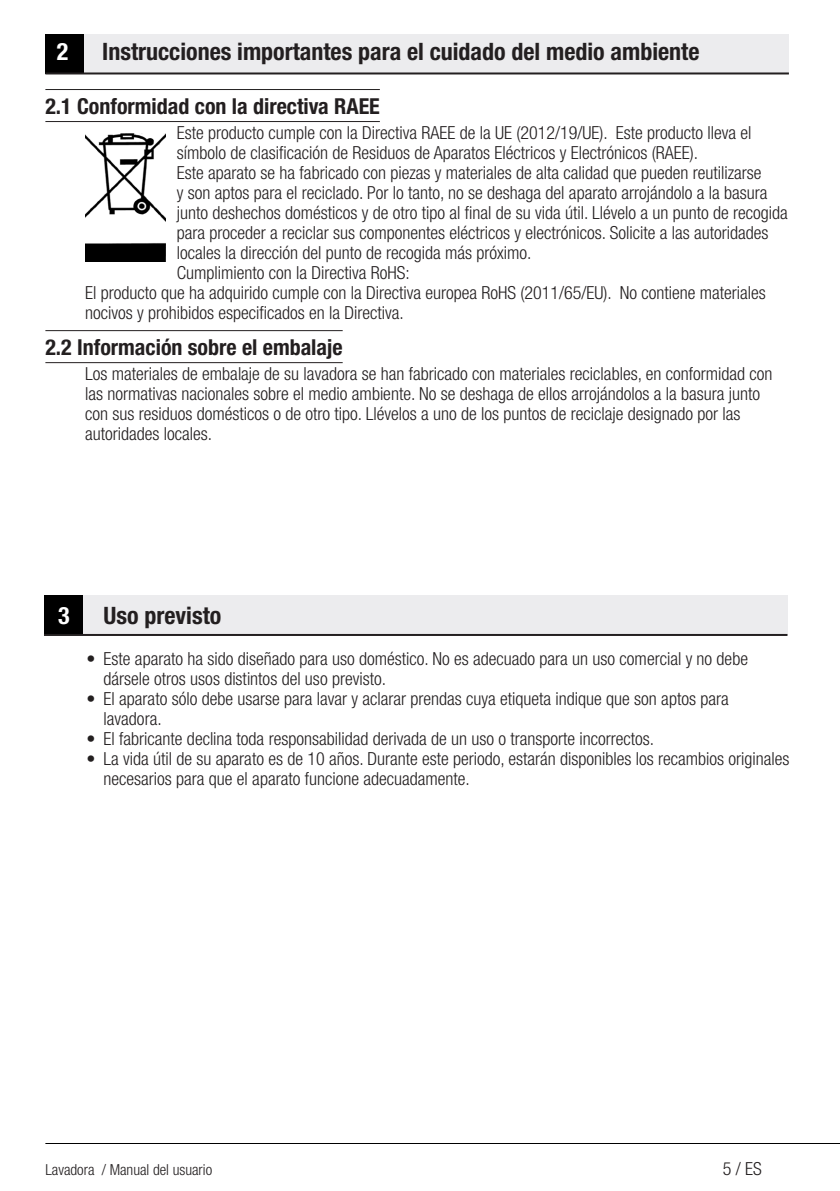
<style>
.page{position:relative;width:840px;height:1191px;background:#fff}
.page>*{position:absolute;margin:0;border:0;box-sizing:border-box;transform-origin:0 0}
.Unite_Baslik{font:700 condensed 24px "Helvetica Neue LT Pro";color:#231f20}
.Unite_Baslik-2{font:700 condensed 24px "Helvetica Neue LT Pro";color:#fff}
.Konu_Baslik{font:700 condensed 22px "Helvetica Neue LT Pro";color:#231f20}
.Normal_Yazi{font:300 condensed 18px/20px "Helvetica Neue LT Pro";color:#231f20}
.Girintili_Yazi{font:300 condensed 18px/20px "Helvetica Neue LT Pro";color:#231f20}
.t1{font:300 condensed 15.2px "Helvetica Neue LT Pro";color:#231f20}
</style>
<div class="page">
<hr style="left:45px;top:1143px;width:794px;height:1px;background:#000">
<div style="left:45px;top:34px;width:40px;height:40px;background:#000"></div>
<div style="left:85px;top:34px;width:703px;height:40px;background:#ececee"></div>
<hr style="left:45px;top:72px;width:743px;height:2px;background:#231f20">
<hr style="left:45px;top:121px;width:334px;height:1px;background:#231f20">
<hr style="left:45px;top:362px;width:297px;height:1px;background:#231f20">
<hr style="left:45px;top:89px;width:334px;height:1px;background:#231f20">
<img style="left:85px;top:133px;width:80px;height:128px">
<hr style="left:45px;top:330px;width:297px;height:1px;background:#231f20">
<div style="left:44px;top:595px;width:39px;height:40px;background:#000"></div>
<div style="left:83px;top:595px;width:704px;height:40px;background:#ececee"></div>
<hr style="left:44px;top:634px;width:743px;height:2px;background:#231f20">
<p class="Unite_Baslik-2" style="left:57px;top:37px;width:13px">2</p>
<p class="Unite_Baslik" style="left:102px;top:37px;width:598px">Instrucciones importantes para el cuidado del medio ambiente</p>
<p class="Konu_Baslik" style="left:45px;top:92px;width:336px">2.1 Conformidad con la directiva RAEE</p>
<p class="Normal_Yazi" style="left:177px;top:123px;width:576px">Este producto cumple con la Directiva RAEE de la UE (2012/19/UE). Este producto lleva el símbolo de clasificación de Residuos de Aparatos Eléctricos y Electrónicos (RAEE).</p>
<p class="Normal_Yazi" style="left:177px;top:163px;width:612px">Este aparato se ha fabricado con piezas y materiales de alta calidad que pueden reutilizarse<br>y son aptos para el reciclado. Por lo tanto, no se deshaga del aparato arrojándolo a la basura junto deshechos domésticos y de otro tipo al final de su vida útil. Llévelo a un punto de recogida para proceder a reciclar sus componentes eléctricos y electrónicos. Solicite a las autoridades locales la dirección del punto de recogida más próximo.</p>
<p class="Normal_Yazi" style="left:177px;top:263px;width:234px">Cumplimiento con la Directiva RoHS:</p>
<p class="Normal_Yazi" style="left:85px;top:283px;width:682px">El producto que ha adquirido cumple con la Directiva europea RoHS (2011/65/EU). No contiene materiales nocivos y prohibidos especificados en la Directiva.</p>
<p class="Konu_Baslik" style="left:45px;top:333px;width:298px">2.2 Información sobre el embalaje</p>
<p class="Normal_Yazi" style="left:85px;top:364px;width:688px">Los materiales de embalaje de su lavadora se han fabricado con materiales reciclables, en conformidad con las normativas nacionales sobre el medio ambiente. No se deshaga de ellos arrojándolos a la basura junto con sus residuos domésticos o de otro tipo. Llévelos a uno de los puntos de reciclaje designado por las autoridades locales.</p>
<p class="Unite_Baslik-2" style="left:58px;top:600px;width:13px">3</p>
<p class="Unite_Baslik" style="left:103px;top:600px;width:119px">Uso previsto</p>
<p class="Girintili_Yazi" style="left:103px;top:648px;width:645px;text-indent:-17px">• Este aparato ha sido diseñado para uso doméstico. No es adecuado para un uso comercial y no debe dársele otros usos distintos del uso previsto.</p>
<p class="Girintili_Yazi" style="left:103px;top:688px;width:626px;text-indent:-17px">• El aparato sólo debe usarse para lavar y aclarar prendas cuya etiqueta indique que son aptos para lavadora.</p>
<p class="Girintili_Yazi" style="left:86px;top:728px;width:569px">• El fabricante declina toda responsabilidad derivada de un uso o transporte incorrectos.</p>
<p class="Girintili_Yazi" style="left:103px;top:748px;width:687px;text-indent:-17px">• La vida útil de su aparato es de 10 años. Durante este periodo, estarán disponibles los recambios originales necesarios para que el aparato funcione adecuadamente.</p>
<p class="t1" style="left:45px;top:1160px;width:168px">Lavadora / Manual del usuario</p>
<p class="Normal_Yazi" style="left:722px;top:1158px;width:40px">5 / ES</p>
</div>
